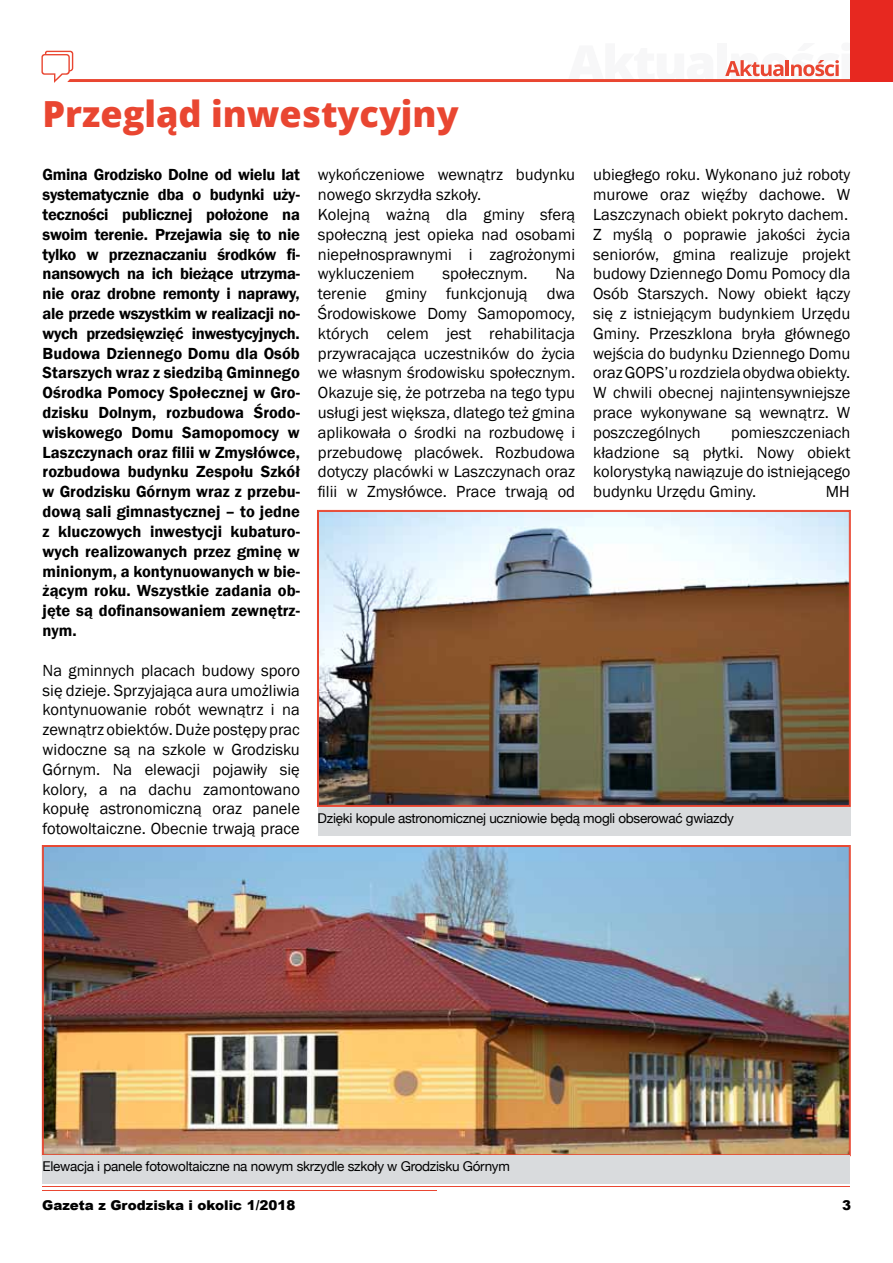
<style>
.page{position:relative;width:893px;height:1263px;background:#fff}
.page>*{position:absolute;margin:0;border:0;box-sizing:border-box;transform-origin:0 0}
.t1{font:800 36px "Open Sans";color:#e94631}
.t2{font:16.5px/19.8px "Franklin Gothic";color:#000;text-align:justify}
.t3{font:600 16.5px/19.8px "Franklin Gothic";color:#000;text-align:justify}
.t4{font:13.5px "Helvetica Neue";letter-spacing:-.02em;color:#000}
.t5{font:900 13.5px "Arial";color:#000}
</style>
<div class="page">
<hr style="left:42px;top:1186px;width:808px;height:1px;background:#e94631">
<hr style="left:42px;top:1190px;width:394px;height:1px;background:#e94631">
<svg style="left:41px;top:50px;width:809px;height:33px"></svg>
<div style="left:850px;top:0;width:43px;height:82px;background:#e72820"></div>
<img style="left:42px;top:845px;width:808px;height:311px">
<img style="left:317px;top:510px;width:534px;height:297px">
<div style="left:318px;top:511px;width:532px;height:295px;border:1px solid #e94631"></div>
<div style="left:318px;top:807px;width:532px;height:28px;background:#d9dbdd"></div>
<div style="left:43px;top:1156px;width:807px;height:28px;background:#d9dbdd"></div>
<h1 class="t1" style="left:43px;top:87px;width:418px">Przegląd inwestycyjny</h1>
<p class="t3" style="left:43px;top:165px;width:259px">Gmina Grodzisko Dolne od wielu lat systematycznie dba o budynki uży&shy;teczności publicznej położone na swoim terenie. Przejawia się to nie tylko w przeznaczaniu środków fi&shy;nansowych na ich bieżące utrzyma&shy;nie oraz drobne remonty i naprawy, ale przede wszystkim w realizacji no&shy;wych przedsięwzięć inwestycyjnych.<br>Budowa Dziennego Domu dla Osób Starszych wraz z siedzibą Gminnego Ośrodka Pomocy Społecznej w Gro&shy;dzisku Dolnym, rozbudowa Środo&shy;wiskowego Domu Samopomocy w Laszczynach oraz filii w Zmysłówce, rozbudowa budynku Zespołu Szkół w Grodzisku Górnym wraz z przebu&shy;dową sali gimnastycznej – to jedne z kluczowych inwestycji kubaturo&shy;wych realizowanych przez gminę w minionym, a kontynuowanych w bie&shy;żącym roku. Wszystkie zadania ob&shy;jęte są dofinansowaniem zewnętrz&shy;nym.</p>
<p class="t2" style="left:43px;top:661px;width:259px">Na gminnych placach budowy sporo się dzieje. Sprzyjająca aura umożliwia kontynuowanie robót wewnątrz i na zewnątrz obiektów. Duże postępy prac widoczne są na szkole w Grodzisku Górnym. Na elewacji pojawiły się kolory, a na dachu zamontowano kopułę astronomiczną oraz panele fotowoltaiczne. Obecnie trwają prace</p>
<p class="t2" style="left:318px;top:165px;width:259px;text-align:left">wykończeniowe wewnątrz budynku nowego skrzydła szkoły.<br>Kolejną ważną dla gminy sferą społeczną jest opieka nad osobami niepełnosprawnymi i zagrożonymi wykluczeniem</p>
<p class="t2" style="left:593px;top:165px;width:259px;text-align:left">ubiegłego roku. Wykonano już roboty murowe oraz więźby dachowe. W Laszczynach obiekt pokryto dachem.<br>Z myślą o poprawie jakości życia seniorów, gmina realizuje projekt budowy Dziennego Domu Pomocy dla Osób Starszych. Nowy obiekt łączy się z istniejącym budynkiem Urzędu Gminy. Przeszklona bryła głównego wejścia do budynku Dziennego Domu oraz GOPS’u rozdziela obydwa obiekty.<br>W chwili obecnej najintensywniejsze prace wykonywane są wewnątrz. W poszczególnych</p>
<p class="t2" style="left:318px;top:264px;width:259px;text-indent:238px">Na terenie gminy funkcjonują dwa Środowiskowe Domy Samopomocy, których celem jest rehabilitacja przywracająca uczestników do życia we własnym środowisku społecznym.<br>Okazuje się, że potrzeba na tego typu usługi jest większa, dlatego też gmina aplikowała o środki na rozbudowę i przebudowę placówek. Rozbudowa dotyczy placówki w Laszczynach oraz filii w Zmysłówce. Prace trwają od</p>
<p class="t2" style="left:443px;top:264px;width:87px">społecznym.</p>
<p class="t2" style="left:593px;top:423px;width:259px;text-indent:138px">pomieszczeniach kładzione są płytki. Nowy obiekt kolorystyką nawiązuje do istniejącego budynku Urzędu Gminy.</p>
<p class="t2" style="left:826px;top:482px;width:25px">MH</p>
<p class="t4" style="left:318px;top:810px;width:418px">Dzięki kopule astronomicznej uczniowie będą mogli obserować gwiazdy</p>
<p class="t4" style="left:43px;top:1158px;width:469px">Elewacja i panele fotowoltaiczne na nowym skrzydle szkoły w Grodzisku Górnym</p>
<p class="t5" style="left:42px;top:1196px;width:255px">Gazeta z Grodziska i okolic 1/2018</p>
<p class="t5" style="left:842px;top:1195px;width:11px">3</p>
</div>
